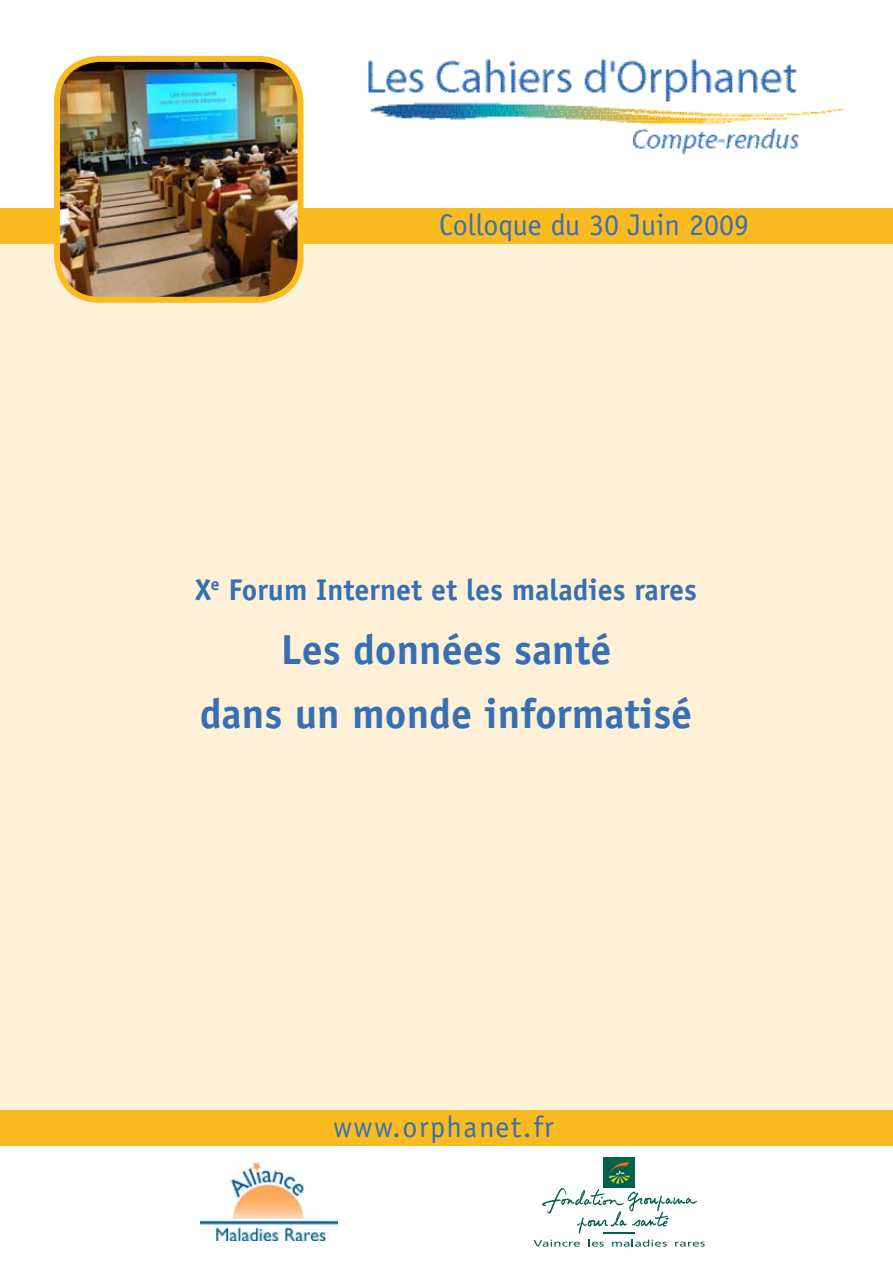
<style>
.page{position:relative;width:893px;height:1263px;background:#fff}
.page>*{position:absolute;margin:0;border:0;box-sizing:border-box;transform-origin:0 0}
.t1{font:700 42px/64.2px "Officina Sans";color:#3770b2;text-align:center}
.t2{font:700 30px "Officina Sans";color:#3770b2}
.t3{font:30px "Officina Sans";color:#3770b2}
.t4{font:30px "Officina Sans";letter-spacing:.05em;color:#3770b2}
</style>
<div class="page">
<div style="left:0;top:226px;width:893px;height:915px;background:#fef1d8"></div>
<img style="left:201px;top:1163px;width:137px;height:77px">
<div style="left:604px;top:1158px;width:31px;height:30px;background:#00614d"></div>
<svg style="left:533px;top:1162px;width:172px;height:85px"></svg>
<img style="left:368px;top:58px;width:477px;height:97px">
<div style="left:0;top:208px;width:893px;height:36px;background:#fabb21"></div>
<div style="left:0;top:1110px;width:893px;height:36px;background:#fabb21"></div>
<img style="left:57px;top:59px;width:243px;height:241px;border-radius:43px">
<div style="left:54px;top:56px;width:249px;height:247px;border:6px solid #fabb21;border-radius:43px"></div>
<p class="t3" style="left:439px;top:207px;width:311px">Colloque du 30 Juin 2009</p>
<p class="t2" style="left:195px;top:571px;width:503px">X<sup>e</sup> Forum Internet et les maladies rares</p>
<p class="t1" style="left:200px;top:617px;width:494px">Les données santé<br>dans un monde informatisé</p>
<p class="t4" style="left:333px;top:1109px;width:222px">www.orphanet.fr</p>
</div>
